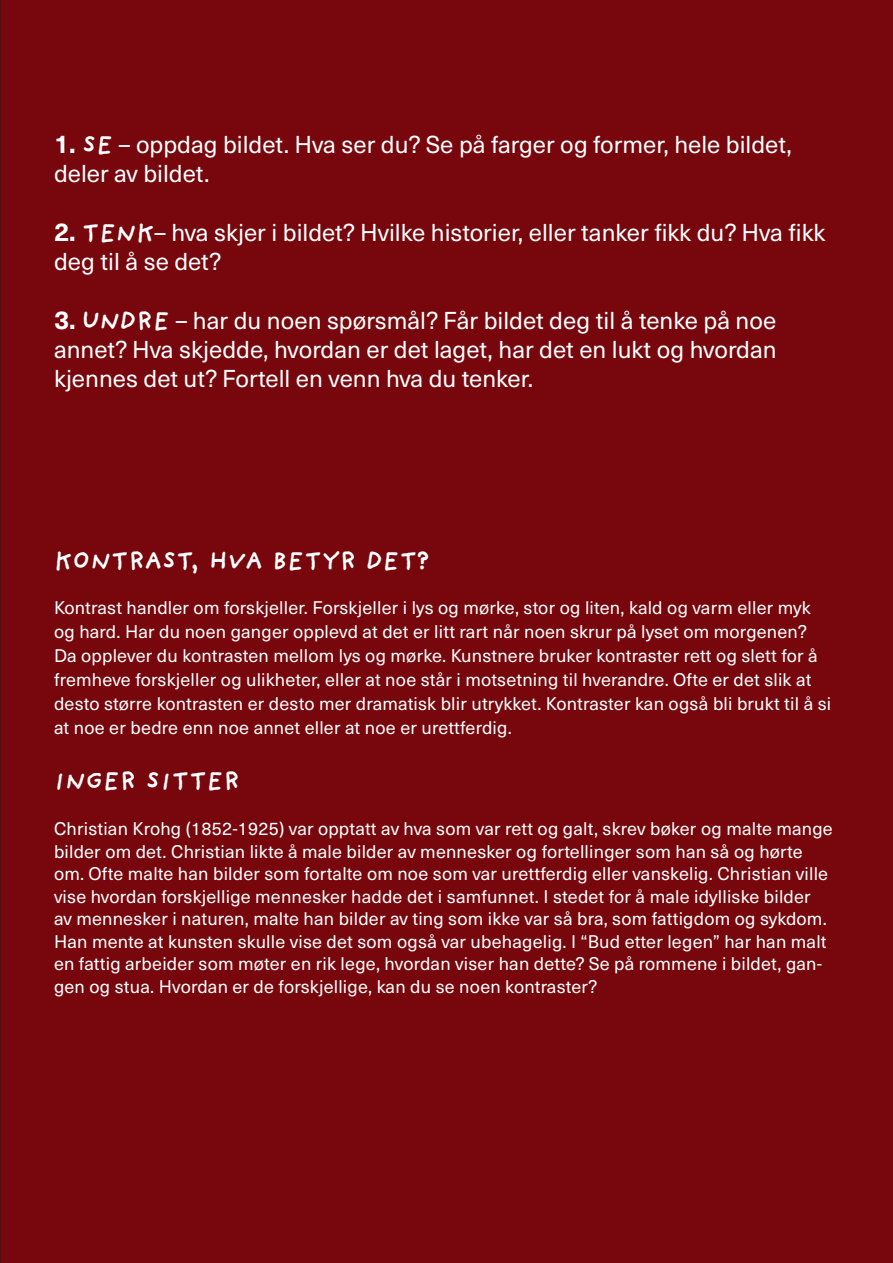
<style>
.page{position:relative;width:893px;height:1263px;background:#77070d}
.page>*{position:absolute;margin:0;border:0;box-sizing:border-box;transform-origin:0 0}
.t1{font:700 25.5px "Providence Sans Pro";color:#fff}
.t2{font:24px/28.8px "Neue Haas Unica W1 G";color:#fff}
.t3{font:18px/22.5px "Neue Haas Unica W1 G";letter-spacing:.01em;color:#fff}
.s1{font-weight:700;font-size:25.5px}
.s2{font-family:"Providence Sans Pro";font-weight:700;font-size:25.5px}
</style>
<div class="page">
<p class="t2" style="left:54px;top:129px;width:739px"><span class="s1">1.</span> <span class="s2">SE</span> – oppdag bildet. Hva ser du? Se på farger og former, hele bildet,</p>
<p class="t2" style="left:54px;top:157px;width:157px">deler av bildet.</p>
<p class="t2" style="left:54px;top:217px;width:773px"><span class="s1">2.</span> <span class="s2">TENK</span>– hva skjer i bildet? Hvilke historier, eller tanker fikk du? Hva fikk deg til å se det?</p>
<p class="t2" style="left:54px;top:305px;width:724px"><span class="s1">3.</span> <span class="s2">UNDRE</span> – har du noen spørsmål? Får bildet deg til å tenke på noe</p>
<p class="t2" style="left:54px;top:334px;width:724px">annet? Hva skjedde, hvordan er det laget, har det en lukt og hvordan</p>
<p class="t2" style="left:54px;top:363px;width:481px">kjennes det ut? Fortell en venn hva du tenker.</p>
<p class="t1" style="left:54px;top:545px;width:377px">KONTRAST, HVA BETYR DET?</p>
<p class="t3" style="left:54px;top:595px;width:779px;line-height:24px">Kontrast handler om forskjeller. Forskjeller i lys og mørke, stor og liten, kald og varm eller myk og hard. Har du noen ganger opplevd at det er litt rart når noen skrur på lyset om morgenen?<br>Da opplever du kontrasten mellom lys og mørke. Kunstnere bruker kontraster rett og slett for å fremheve forskjeller og ulikheter, eller at noe står i motsetning til hverandre. Ofte er det slik at desto større kontrasten er desto mer dramatisk blir utrykket. Kontraster kan også bli brukt til å si at noe er bedre enn noe annet eller at noe er urettferdig.</p>
<p class="t1" style="left:54px;top:765px;width:187px">INGER SITTER</p>
<p class="t3" style="left:54px;top:817px;width:780px">Christian Krohg (1852-1925) var opptatt av hva som var rett og galt, skrev bøker og malte mange bilder om det. Christian likte å male bilder av mennesker og fortellinger som han så og hørte om. Ofte malte han bilder som fortalte om noe som var urettferdig eller vanskelig. Christian ville vise hvordan forskjellige mennesker hadde det i samfunnet. I stedet for å male idylliske bilder av mennesker i naturen, malte han bilder av ting som ikke var så bra, som fattigdom og sykdom.<br>Han mente at kunsten skulle vise det som også var ubehagelig. I “Bud etter legen” har han malt en fattig arbeider som møter en rik lege, hvordan viser han dette? Se på rommene i bildet, gan&shy;gen og stua. Hvordan er de forskjellige, kan du se noen kontraster?</p>
</div>
